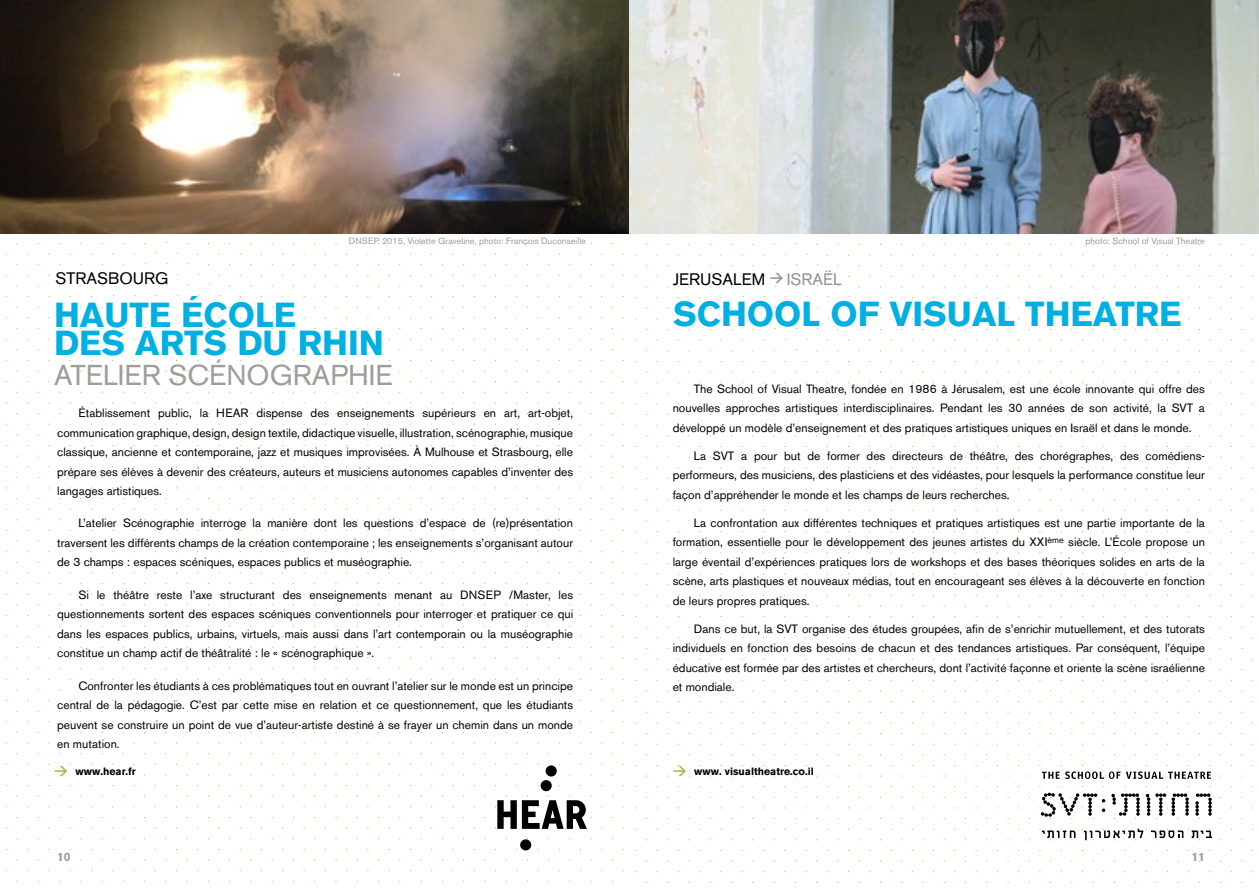
<style>
.page{position:relative;width:1259px;height:893px;background:#fff}
.page>*{position:absolute;margin:0;border:0;box-sizing:border-box;transform-origin:0 0}
.t1{font:700 34.5px "Akzidenz Grotesk BQ";color:#00b0e3}
.t2{font:500 28.5px "Akzidenz Grotesk BQ";color:#9d9d9c}
.t3{font:500 16.5px "Akzidenz Grotesk BQ";color:#000}
.t4{font:500 16.5px "Akzidenz Grotesk BQ";color:#929292}
.t5{font:12px/19.5px "Akzidenz Grotesk BE";color:#000;text-align:justify}
.t6{font:700 12px "Akzidenz Grotesk BQ";color:#9d9d9c}
.t7{font:700 10.5px "Akzidenz Grotesk BQ";color:#000}
.t8{font:9px "Akzidenz Grotesk BE";color:#9d9d9c}
.s1{font-family:"DIN";font-size:13.5px;color:#94c23d}
.s2{color:#000}
</style>
<div class="page">
<img style="left:0;top:0;width:629px;height:234px">
<svg style="left:629px;top:0;width:630px;height:234px;background:#969998"></svg>
<svg style="left:495px;top:764px;width:92px;height:86px"></svg>
<svg style="left:1070px;top:793px;width:9px;height:19px"></svg>
<svg style="left:1187px;top:797px;width:2px;height:19px"></svg>
<svg style="left:1166px;top:793px;width:21px;height:26px"></svg>
<svg style="left:1195px;top:793px;width:17px;height:26px"></svg>
<svg style="left:1039px;top:786px;width:31px;height:33px"></svg>
<svg style="left:1139px;top:793px;width:27px;height:26px"></svg>
<svg style="left:1060px;top:765px;width:22px;height:14px"></svg>
<svg style="left:1125px;top:829px;width:18px;height:11px"></svg>
<svg style="left:1111px;top:793px;width:28px;height:26px"></svg>
<svg style="left:1145px;top:829px;width:20px;height:11px"></svg>
<svg style="left:1060px;top:829px;width:15px;height:11px"></svg>
<svg style="left:1168px;top:772px;width:21px;height:7px"></svg>
<svg style="left:1042px;top:772px;width:17px;height:7px"></svg>
<svg style="left:1124px;top:765px;width:25px;height:14px"></svg>
<svg style="left:1082px;top:829px;width:18px;height:11px"></svg>
<svg style="left:1082px;top:793px;width:23px;height:26px"></svg>
<svg style="left:1103px;top:829px;width:22px;height:11px"></svg>
<svg style="left:1188px;top:829px;width:24px;height:11px"></svg>
<svg style="left:1039px;top:829px;width:20px;height:11px"></svg>
<svg style="left:1104px;top:765px;width:16px;height:14px"></svg>
<svg style="left:1082px;top:765px;width:22px;height:14px"></svg>
<svg style="left:1167px;top:829px;width:16px;height:11px"></svg>
<svg style="left:1189px;top:772px;width:22px;height:7px"></svg>
<svg style="left:1151px;top:772px;width:12px;height:7px"></svg>
<p class="t8" style="left:349px;top:235px;width:239px">DNSEP 2015, Violette Graveline, photo: François Duconseille</p>
<h3 class="t3" style="left:55px;top:269px;width:12px">STRA</h3>
<h3 class="t3" style="left:97px;top:269px;width:48px">SBOURG</h3>
<h1 class="t1" style="left:54px;top:295px;width:50px">HAUTE</h1>
<h1 class="t1" style="left:181px;top:295px;width:46px">ÉCOLE</h1>
<h1 class="t1" style="left:54px;top:323px;width:24px">DES</h1>
<h1 class="t1" style="left:135px;top:323px;width:24px">ARTS</h1>
<h1 class="t1" style="left:237px;top:323px;width:105px">DU RHIN</h1>
<h2 class="t2" style="left:54px;top:358px;width:17px">ATELIER</h2>
<h2 class="t2" style="left:168px;top:358px;width:122px">SCÉNOGRA</h2>
<h2 class="t2" style="left:330px;top:358px;width:33px">PHIE</h2>
<p class="t5" style="left:57px;top:403px;width:517px;text-indent:21px">Établissement public, la HEAR dispense des enseignements supérieurs en art, art-objet, communication graphique, design, design textile, didactique visuelle, illustration, scénographie, musique classique, ancienne et contemporaine, jazz et musiques improvisées. À Mulhouse et Strasbourg, elle prépare ses élèves à devenir des créateurs, auteurs et musiciens autonomes capables d’inventer des langages artistiques.</p>
<p class="t5" style="left:57px;top:514px;width:517px;text-indent:21px">L’atelier Scénographie interroge la manière dont les questions d’espace de (re)présentation traversent les différents champs de la création contemporaine ; les enseignements s’organisant autour de 3 champs : espaces scéniques, espaces publics et muséographie.</p>
<p class="t5" style="left:57px;top:585px;width:517px;text-indent:21px">Si le théâtre reste l’axe structurant des enseignements menant au DNSEP /Master, les questionnements sortent des espaces scéniques conventionnels pour interroger et pratiquer ce qui dans les espaces publics, urbains, virtuels, mais aussi dans l’art contemporain ou la muséographie constitue un champ actif de théâtralité : le « scénographique ».</p>
<p class="t5" style="left:57px;top:676px;width:517px;text-indent:21px">Confronter les étudiants à ces problématiques tout en ouvrant l’atelier sur le monde est un principe central de la pédagogie. C’est par cette mise en relation et ce questionnement, que les étudiants peuvent se construire un point de vue d’auteur-artiste destiné à se frayer un chemin dans un monde en mutation.</p>
<p class="t7" style="left:54px;top:765px;width:83px"><span class="s1">&gt;</span> WWW.HEAR.FR</p>
<p class="t8" style="left:1085px;top:235px;width:121px">photo: School of Visual Theatre</p>
<h3 class="t3" style="left:673px;top:270px;width:18px">JERU</h3>
<h3 class="t4" style="left:711px;top:270px;width:126px"><span class="s2">SALEM</span> <sup>&gt;</sup>ISRAËL</h3>
<h1 class="t1" style="left:673px;top:294px;width:50px">SCHOOL</h1>
<h1 class="t1" style="left:830px;top:294px;width:81px">OF VISUAL</h1>
<h1 class="t1" style="left:1025px;top:294px;width:43px">THEATRE</h1>
<p class="t5" style="left:672px;top:379px;width:534px;text-indent:21px">The School of Visual Theatre, fondée en 1986 à Jérusalem, est une école innovante qui offre des nouvelles approches artistiques interdisciplinaires. Pendant les 30 années de son activité, la SVT a développé un modèle d’enseignement et des pratiques artistiques uniques en Israël et dans le monde.</p>
<p class="t5" style="left:672px;top:446px;width:534px;text-indent:21px">La SVT a pour but de former des directeurs de théâtre, des chorégraphes, des comédiens&shy;performeurs, des musiciens, des plasticiens et des vidéastes, pour lesquels la performance constitue leur façon d’appréhender le monde et les champs de leurs recherches.</p>
<p class="t5" style="left:672px;top:513px;width:534px;text-indent:21px">La confrontation aux différentes techniques et pratiques artistiques est une partie importante de la formation, essentielle pour le développement des jeunes artistes du XXI<sup>ème</sup> siècle. L’École propose un large éventail d’expériences pratiques lors de workshops et des bases théoriques solides en arts de la scène, arts plastiques et nouveaux médias, tout en encourageant ses élèves à la découverte en fonction de leurs propres pratiques.</p>
<p class="t5" style="left:672px;top:619px;width:534px;text-indent:21px">Dans ce but, la SVT organise des études groupées, afin de s’enrichir mutuellement, et des tutorats individuels en fonction des besoins de chacun et des tendances artistiques. Par conséquent, l’équipe éducative est formée par des artistes et chercheurs, dont l’activité façonne et oriente la scène israélienne et mondiale.</p>
<p class="t7" style="left:673px;top:765px;width:142px"><span class="s1">&gt;</span> WWW. VISUALTHEATRE.CO.IL</p>
<p class="t6" style="left:57px;top:850px;width:15px">10</p>
<p class="t6" style="left:1191px;top:850px;width:15px">11</p>
</div>
